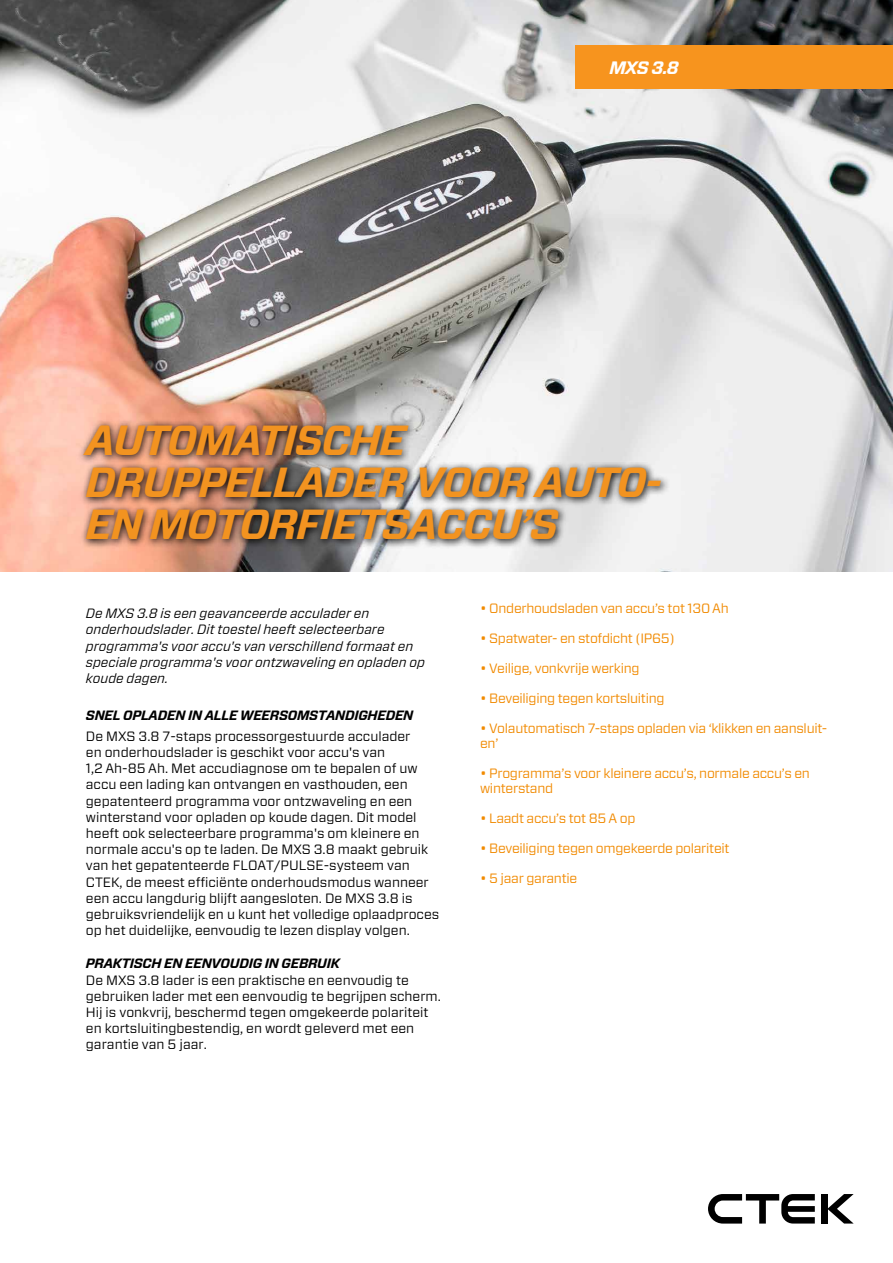
<style>
.page{position:relative;width:893px;height:1263px;background:#fff}
.page>*{position:absolute;margin:0;border:0;box-sizing:border-box;transform-origin:0 0}
.t1{font:italic 700 42px/42px "Forza";letter-spacing:-.03em;color:#f29320}
.t2{font:italic 700 18px "Forza";color:#fff}
.t3{font:13.5px/16.2px "Forza";color:#000}
.t4{font:13.5px/15px "Forza";letter-spacing:-.02em;color:#f18a00}
.t5{font:italic 13.5px/16.2px "Forza";color:#000}
.t6{font:italic 700 13.5px "Forza";letter-spacing:-.02em;color:#000}
</style>
<div class="page">
<img style="left:0;top:0;width:893px;height:572px">
<div style="left:575px;top:45px;width:318px;height:44px;background:#f7941e"></div>
<div style="left:821px;top:1194px;width:6px;height:29px;background:#000"></div>
<svg style="left:827px;top:1194px;width:27px;height:29px"></svg>
<svg style="left:708px;top:1194px;width:107px;height:29px"></svg>
<svg style="left:77px;top:419px;width:593px;height:130px;background:#a0918b"></svg>
<h2 class="t2" style="left:609px;top:56px;width:71px">MXS 3.8</h2>
<h1 class="t1" style="left:86px;top:420px;width:578px">AUTOMATISCHE<br>DRUPPELLADER VOOR AUTO-<br>EN MOTORFIETSACCU’S</h1>
<p class="t5" style="left:86px;top:605px;width:341px">De MXS 3.8 is een geavanceerde acculader en onderhoudslader. Dit toestel heeft selecteerbare programma's voor accu's van verschillend formaat en speciale programma's voor ontzwaveling en opladen op koude dagen.</p>
<p class="t6" style="left:86px;top:706px;width:329px">SNEL OPLADEN IN ALLE WEERSOMSTANDIGHEDEN</p>
<p class="t3" style="left:86px;top:728px;width:355px">De MXS 3.8 7-staps processorgestuurde acculader<br>en onderhoudslader is geschikt voor accu's van<br>1,2 Ah-85 Ah. Met accudiagnose om te bepalen of uw accu een lading kan ontvangen en vasthouden, een gepatenteerd programma voor ontzwaveling en een winterstand voor opladen op koude dagen. Dit model heeft ook selecteerbare programma's om kleinere en normale accu's op te laden. De MXS 3.8 maakt gebruik van het gepatenteerde FLOAT/PULSE-systeem van CTEK, de meest efficiënte onderhoudsmodus wanneer een accu langdurig blijft aangesloten. De MXS 3.8 is gebruiksvriendelijk en u kunt het volledige oplaadproces op het duidelijke, eenvoudig te lezen display volgen.</p>
<p class="t6" style="left:86px;top:954px;width:256px">PRAKTISCH EN EENVOUDIG IN GEBRUIK</p>
<p class="t3" style="left:86px;top:972px;width:357px">De MXS 3.8 lader is een praktische en eenvoudig te gebruiken lader met een eenvoudig te begrijpen scherm.<br>Hij is vonkvrij, beschermd tegen omgekeerde polariteit en kortsluitingbestendig, en wordt geleverd met een garantie van 5 jaar.</p>
<p class="t4" style="left:480px;top:601px;width:250px">• Onderhoudsladen van accu’s tot 130 Ah</p>
<p class="t4" style="left:480px;top:631px;width:196px">• Spatwater- en stofdicht (IP65)</p>
<p class="t4" style="left:480px;top:661px;width:161px">• Veilige, vonkvrije werking</p>
<p class="t4" style="left:480px;top:691px;width:186px">• Beveiliging tegen kortsluiting</p>
<p class="t4" style="left:480px;top:721px;width:349px">• Volautomatisch 7-staps opladen via ‘klikken en aansluit&shy;en’</p>
<p class="t4" style="left:480px;top:766px;width:331px">• Programma’s voor kleinere accu’s, normale accu’s en winterstand</p>
<p class="t4" style="left:480px;top:811px;width:157px">• Laadt accu’s tot 85 A op</p>
<p class="t4" style="left:480px;top:841px;width:251px">• Beveiliging tegen omgekeerde polariteit</p>
<p class="t4" style="left:480px;top:871px;width:99px">• 5 jaar garantie</p>
</div>
